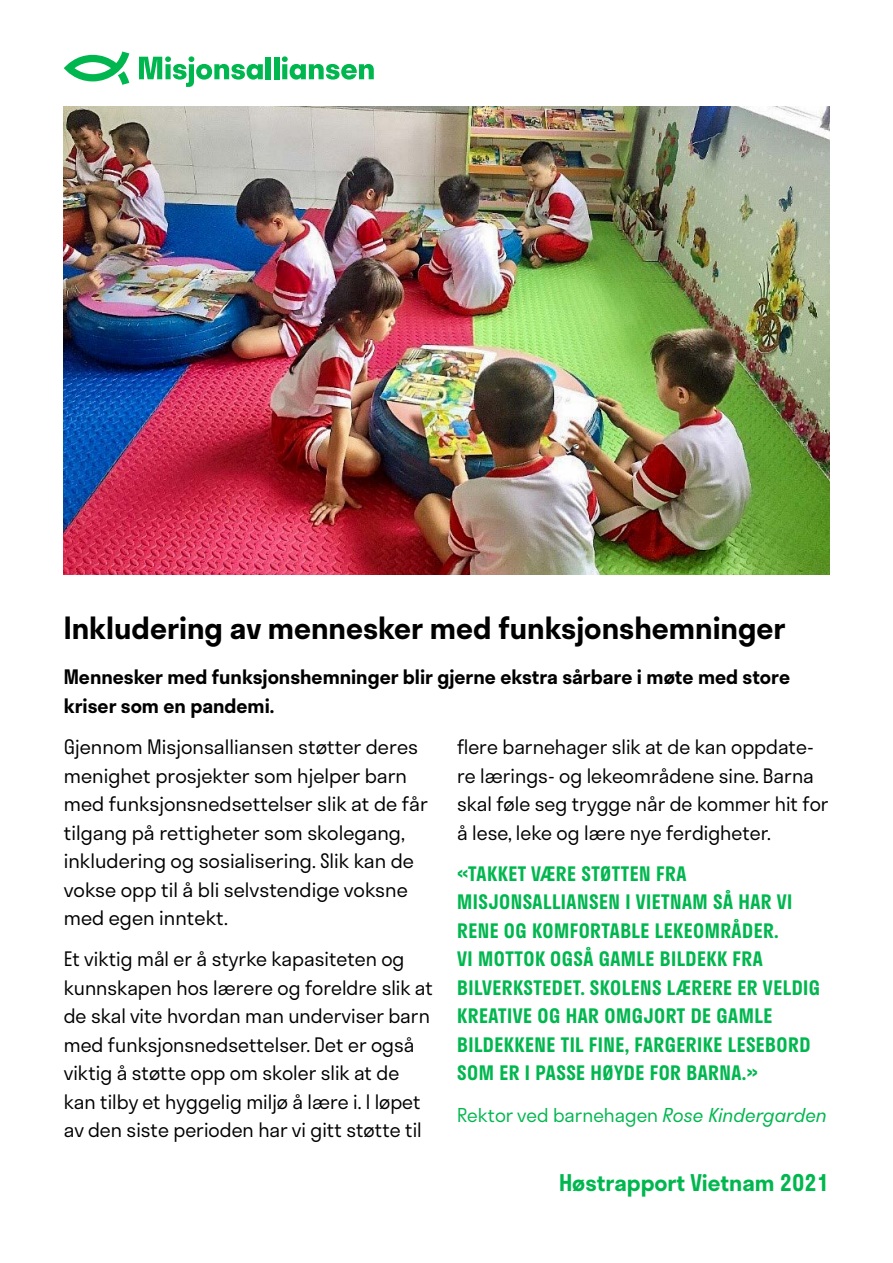
<style>
.page{position:relative;width:893px;height:1263px;background:#fff}
.page>*{position:absolute;margin:0;border:0;box-sizing:border-box;transform-origin:0 0}
.t1{font:600 30px "Stratos";color:#000}
.t2{font:600 22.5px "Stratos";color:#00b74f}
.t3{font:300 19.5px/28.5px "Stratos";color:#000}
.t4{font:600 19.5px/28.5px "Stratos";letter-spacing:.025em;color:#00b74f}
.t5{font:600 19.5px/28.5px "Stratos";color:#000}
.t6{font:300 18.75px "Stratos";color:#00b74f}
.s1{font-style:italic}
</style>
<div class="page">
<img style="left:64px;top:106px;width:765px;height:468px">
<svg style="left:139px;top:56px;width:124px;height:31px"></svg>
<div style="left:266px;top:57px;width:5px;height:22px;background:#00b74f"></div>
<div style="left:274px;top:57px;width:5px;height:22px;background:#00b74f"></div>
<svg style="left:282px;top:56px;width:92px;height:24px"></svg>
<svg style="left:64px;top:52px;width:65px;height:33px"></svg>
<h1 class="t1" style="left:64px;top:604px;width:723px">Inkludering av mennesker med funksjonshemninger</h1>
<p class="t5" style="left:64px;top:662px;width:728px">Mennesker med funksjonshemninger blir gjerne ekstra sårbare i møte med store kriser som en pandemi.</p>
<p class="t3" style="left:64px;top:732px;width:366px">Gjennom Misjonsalliansen støtter deres menighet prosjekter som hjelper barn med funksjonsnedsettelser slik at de får tilgang på rettigheter som skolegang, inkludering og sosialisering. Slik kan de vokse opp til å bli selvstendige voksne med egen inntekt.</p>
<p class="t3" style="left:64px;top:944px;width:371px">Et viktig mål er å styrke kapasiteten og kunnskapen hos lærere og foreldre slik at de skal vite hvordan man underviser barn med funksjonsnedsettelser. Det er også viktig å støtte opp om skoler slik at de kan tilby et hyggelig miljø å lære i. I løpet av den siste perioden har vi gitt støtte til</p>
<p class="t3" style="left:457px;top:732px;width:373px">flere barnehager slik at de kan oppdate&shy;re lærings- og lekeområdene sine. Barna skal føle seg trygge når de kommer hit for å lese, leke og lære nye ferdigheter.</p>
<p class="t4" style="left:457px;top:859px;width:364px">«TAKKET VÆRE STØTTEN FRA MISJONSALLIANSEN I VIETNAM SÅ HAR VI RENE OG KOMFORTABLE LEKEOMRÅDER.<br>VI MOTTOK OGSÅ GAMLE BILDEKK FRA BILVERKSTEDET. SKOLENS LÆRERE ER VELDIG KREATIVE OG HAR OMGJORT DE GAMLE BILDEKKENE TIL FINE, FARGERIKE LESEBORD SOM ER I PASSE HØYDE FOR BARNA.»</p>
<p class="t6" style="left:457px;top:1100px;width:371px">Rektor ved barnehagen <span class="s1">Rose Kindergarden</span></p>
<p class="t2" style="left:559px;top:1164px;width:272px">Høstrapport Vietnam 2021</p>
</div>
